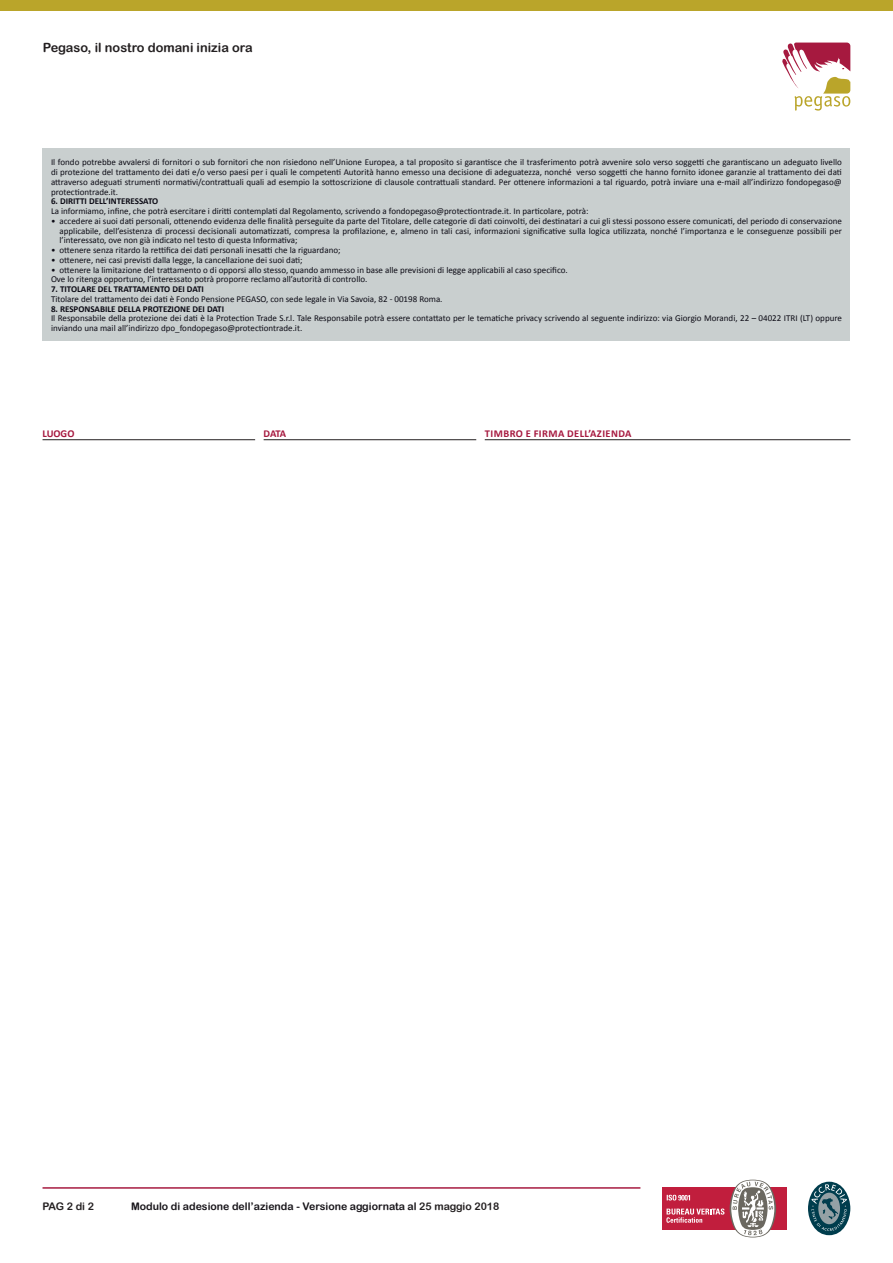
<style>
.page{position:relative;width:893px;height:1263px;background:#fff}
.page>*{position:absolute;margin:0;border:0;box-sizing:border-box;transform-origin:0 0}
.t1{font:12.75px "Arial Rounded MT Bold";color:#231f20}
.t2{font:10.5px "Arial Rounded MT Bold";color:#171419}
.t3{font:700 10.5px "Calibri";letter-spacing:.04em;color:#a6193f}
.t4{font:10.5px "Arial Rounded MT Bold";color:#231f20}
.t5{font:9px/9.8px "Calibri";color:#0c0b15;text-align:justify}
.t6{font:700 9px "Calibri";color:#0c0b15}
.s1{color:#231f20}
</style>
<div class="page">
<div style="left:662px;top:1187px;width:125px;height:43px;background:#c11e3d"></div>
<svg style="left:666px;top:1208px;width:58px;height:15px"></svg>
<svg style="left:730px;top:1179px;width:46px;height:58px"></svg>
<svg style="left:667px;top:1195px;width:23px;height:5px"></svg>
<div style="left:808px;top:1182px;width:42px;height:53px;background:#003d4d;border-radius:50%"></div>
<svg style="left:811px;top:1184px;width:36px;height:47px"></svg>
<hr style="left:43px;top:1187px;width:597px;height:2px;background:#a6193f">
<div style="left:0;top:0;width:893px;height:11px;background:#baa52a"></div>
<svg style="left:782px;top:42px;width:68px;height:69px"></svg>
<div style="left:43px;top:148px;width:807px;height:193px;background:#c9cfcf"></div>
<hr style="left:43px;top:439px;width:212px;height:1px;background:#231f20">
<hr style="left:264px;top:439px;width:212px;height:1px;background:#231f20">
<hr style="left:485px;top:439px;width:365px;height:1px;background:#231f20">
<h1 class="t1" style="left:43px;top:40px;width:211px">Pegaso, il nostro domani inizia ora</h1>
<p class="t5" style="left:51px;top:157px;width:792px">Il fondo potrebbe avvalersi di fornitori o sub fornitori che non risiedono nell’Unione Europea, a tal proposito si garantisce che il trasferimento potrà avvenire solo verso soggetti che garantiscano un adeguato livello di protezione del trattamento dei dati e/o verso paesi per i quali le competenti Autorità hanno emesso una decisione di adeguatezza, nonché verso soggetti che hanno fornito idonee garanzie al trattamento dei dati attraverso adeguati strumenti normativi/contrattuali quali ad esempio la sottoscrizione di clausole contrattuali standard. Per ottenere informazioni a tal riguardo, potrà inviare una e-mail all’indirizzo fondopegaso@ protectiontrade.it.</p>
<p class="t6" style="left:51px;top:196px;width:109px">6. DIRITTI DELL’INTERESSATO</p>
<p class="t5" style="left:51px;top:206px;width:539px">La informiamo, infine, che potrà esercitare i diritti contemplati dal Regolamento, scrivendo a fondopegaso@protectiontrade.it. In particolare, potrà:</p>
<p class="t5" style="left:60px;top:216px;width:784px;text-indent:-9px">• accedere ai suoi dati personali, ottenendo evidenza delle finalità perseguite da parte del Titolare, delle categorie di dati coinvolti, dei destinatari a cui gli stessi possono essere comunicati, del periodo di conservazione applicabile, dell’esistenza di processi decisionali automatizzati, compresa la profilazione, e, almeno in tali casi, informazioni significative sulla logica utilizzata, nonché l’importanza e le conseguenze possibili per l’interessato, ove non già indicato nel testo di questa Informativa;</p>
<p class="t5" style="left:51px;top:245px;width:291px">• ottenere senza ritardo la rettifica dei dati personali inesatti che la riguardano;</p>
<p class="t5" style="left:51px;top:255px;width:253px">• ottenere, nei casi previsti dalla legge, la cancellazione dei suoi dati;</p>
<p class="t5" style="left:51px;top:265px;width:518px">• ottenere la limitazione del trattamento o di opporsi allo stesso, quando ammesso in base alle previsioni di legge applicabili al caso specifico.<br>Ove lo ritenga opportuno, l’interessato potrà proporre reclamo all’autorità di controllo.</p>
<p class="t6" style="left:51px;top:283px;width:154px">7. TITOLARE DEL TRATTAMENTO DEI DATI</p>
<p class="t5" style="left:51px;top:294px;width:393px">Titolare del trattamento dei dati è Fondo Pensione PEGASO, con sede legale in Via Savoia, 82 - 00198 Roma.</p>
<p class="t6" style="left:51px;top:303px;width:175px">8. RESPONSABILE DELLA PROTEZIONE DEI DATI</p>
<p class="t5" style="left:51px;top:313px;width:792px">Il Responsabile della protezione dei dati è la Protection Trade S.r.l. Tale Responsabile potrà essere contattato per le tematiche privacy scrivendo al seguente indirizzo: via Giorgio Morandi, 22 – 04022 ITRI (LT) oppure inviando una mail all’indirizzo dpo_fondopegaso@protectiontrade.it.</p>
<p class="t3" style="left:43px;top:427px;width:33px">LUOGO</p>
<p class="t3" style="left:264px;top:427px;width:24px">DATA</p>
<p class="t3" style="left:485px;top:427px;width:148px">TIMBRO E FIRMA DELL’AZIENDA</p>
<p class="t4" style="left:43px;top:1199px;width:53px">PAG 2 di 2</p>
<p class="t2" style="left:131px;top:1199px;width:370px">Modulo di adesione dell’azienda - Versione aggiornata al <span class="s1">25 maggio 2018</span></p>
</div>
